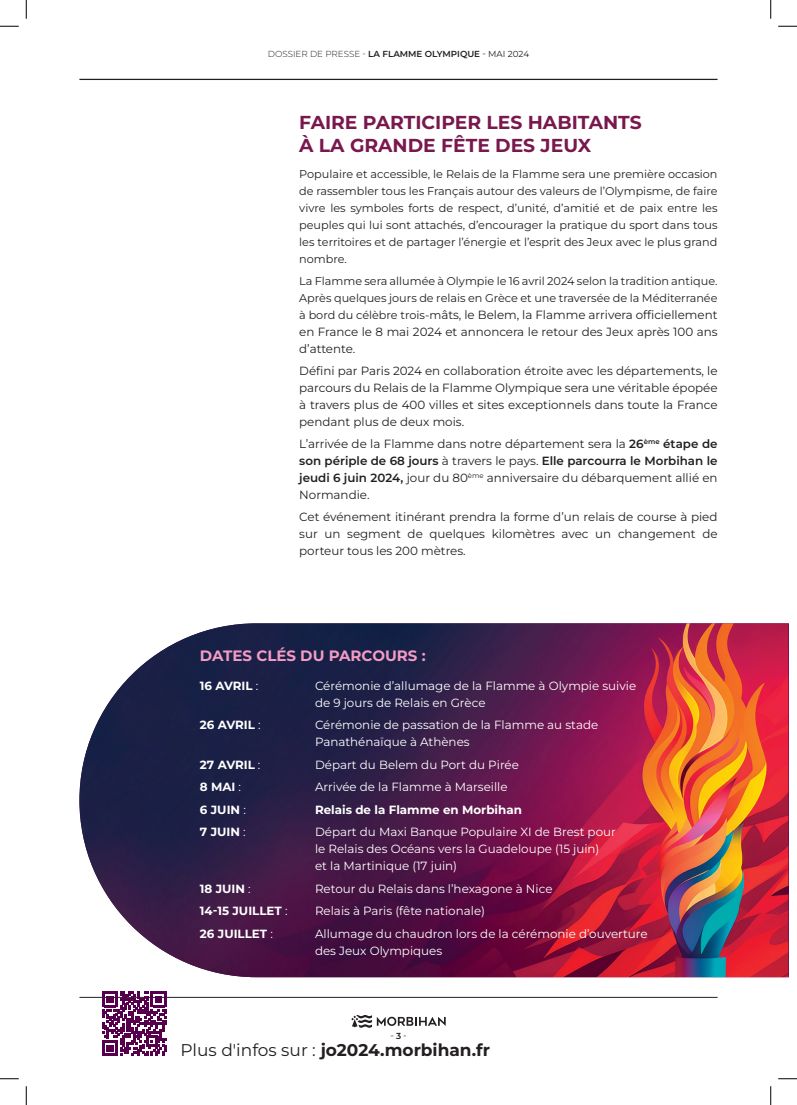
<style>
.page{position:relative;width:797px;height:1105px;background:#fff}
.page>*{position:absolute;margin:0;border:0;box-sizing:border-box;transform-origin:0 0}
.t1{font:700 18.75px/22.5px "Montserrat";color:#78184d}
.t2{font:700 17px "Montserrat";color:#231f20}
.t3{font:700 15px "Montserrat";color:#f49bc3}
.t4{font:11.88px/16.9px "Montserrat";color:#231f20;text-align:justify}
.t5{font:11.88px/16.9px "Montserrat";color:#fff}
.t6{font:700 11.88px "Montserrat";color:#fff}
.t7{font:11.25px/16.9px "Montserrat";color:#231f20;text-align:justify}
.t8{font:600 8.75px "Montserrat";color:#231f20}
.t9{font:8.75px "Montserrat";color:#231f20}
.s1{font-weight:300}
.s2{font-weight:400}
.s3{font-size:11.25px}
.s4{font-weight:600}
</style>
<div class="page">
<hr style="left:79px;top:79px;width:638px;height:1px;background:#231f20">
<hr style="left:79px;top:997px;width:638px;height:1px;background:#231f20">
<svg style="left:351px;top:1015px;width:94px;height:13px"></svg>
<img style="left:79px;top:623px;width:709px;height:354px">
<svg style="left:102px;top:992px;width:64px;height:64px"></svg>
<svg style="left:0;top:25px;width:19px;height:2px"></svg>
<svg style="left:778px;top:25px;width:19px;height:2px"></svg>
<svg style="left:0;top:1078px;width:19px;height:1px"></svg>
<svg style="left:778px;top:1078px;width:19px;height:1px"></svg>
<svg style="left:25px;top:0;width:2px;height:19px"></svg>
<svg style="left:25px;top:1086px;width:2px;height:19px"></svg>
<svg style="left:770px;top:0;width:1px;height:19px"></svg>
<svg style="left:770px;top:1086px;width:1px;height:19px"></svg>
<p class="t8" style="left:268px;top:48px;width:263px"><span class="s1">DOSSIER DE PRESSE -</span> LA FLAMME OLYMPIQUE <span class="s2">- MAI 2024</span></p>
<h1 class="t1" style="left:299px;top:111px;width:344px">FAIRE PARTICIPER LES HABITANTS<br>À LA GRANDE FÊTE DES JEUX</h1>
<p class="t7" style="left:299px;top:165px;width:420px">Populaire et accessible, le Relais de la Flamme sera une première occasion de rassembler tous les Français autour des valeurs de l’Olympisme, de faire vivre les symboles forts de respect, d’unité, d’amitié et de paix entre les peuples qui lui sont attachés, d’encourager la pratique du sport dans tous les territoires et de partager l’énergie et l’esprit des Jeux avec le plus grand nombre.</p>
<p class="t7" style="left:299px;top:272px;width:420px">La Flamme sera allumée à Olympie le 16 avril 2024 selon la tradition antique.<br>Après quelques jours de relais en Grèce et une traversée de la Méditerranée</p>
<p class="t4" style="left:299px;top:306px;width:420px"><span class="s3">à bord du célèbre trois-m</span>âts, le Belem, la Flamme arrivera officiellement en France le 8 mai 2024 et annoncera le retour des Jeux après 100 ans d’attente.</p>
<p class="t4" style="left:299px;top:362px;width:420px">Défini par Paris 2024 en collaboration étroite avec les départements, le parcours du Relais de la Flamme Olympique sera une véritable épopée à travers plus de 400 villes et sites exceptionnels dans toute la France pendant plus de deux mois.</p>
<p class="t4" style="left:299px;top:435px;width:420px">L’arrivée de la Flamme dans notre département sera la <span class="s4">26</span><sup>ème</sup> <span class="s4">étape de son périple de 68 jours</span> à travers le pays. <span class="s4">Elle parcourra le Morbihan le jeudi 6 juin 2024,</span> jour du 80<sup>ème</sup> anniversaire du débarquement allié en Normandie.</p>
<p class="t4" style="left:299px;top:508px;width:420px">Cet événement itinérant prendra la forme d’un relais de course à pied sur un segment de quelques kilomètres avec un changement de porteur tous les 200 mètres.</p>
<p class="t3" style="left:200px;top:645px;width:227px">DATES CLÉS DU PARCOURS :</p>
<p class="t6" style="left:200px;top:678px;width:60px">16 AVRIL <span class="s2">:</span></p>
<p class="t5" style="left:315px;top:677px;width:323px">Cérémonie d’allumage de la Flamme à Olympie suivie de 9 jours de Relais en Grèce</p>
<p class="t6" style="left:200px;top:717px;width:62px">26 AVRIL <span class="s2">:</span></p>
<p class="t5" style="left:315px;top:716px;width:285px">Cérémonie de passation de la Flamme au stade<br>Panathénaïque à Athènes</p>
<p class="t6" style="left:200px;top:757px;width:62px">27 AVRIL <span class="s2">:</span></p>
<p class="t5" style="left:315px;top:756px;width:205px">Départ du Belem du Port du Pirée</p>
<p class="t6" style="left:200px;top:779px;width:43px">8 MAI <span class="s2">:</span></p>
<p class="t5" style="left:315px;top:778px;width:194px">Arrivée de la Flamme à Marseille</p>
<p class="t6" style="left:200px;top:802px;width:48px">6 JUIN <span class="s2">:</span></p>
<p class="t6" style="left:315px;top:802px;width:208px">Relais de la Flamme en Morbihan</p>
<p class="t6" style="left:200px;top:824px;width:47px">7 JUIN <span class="s2">:</span></p>
<p class="t5" style="left:315px;top:823px;width:302px">Départ du Maxi Banque Populaire XI de Brest pour le Relais des Océans vers la Guadeloupe (15 juin)<br>et la Martinique (17 juin)</p>
<p class="t6" style="left:200px;top:880px;width:52px">18 JUIN <span class="s2">:</span></p>
<p class="t5" style="left:315px;top:880px;width:239px">Retour du Relais dans l’hexagone à Nice</p>
<p class="t6" style="left:200px;top:903px;width:89px">14-15 JUILLET <span class="s2">:</span></p>
<p class="t5" style="left:315px;top:902px;width:171px">Relais à Paris (fête nationale)</p>
<p class="t6" style="left:200px;top:925px;width:74px">26 JUILLET <span class="s2">:</span></p>
<p class="t5" style="left:315px;top:925px;width:334px">Allumage du chaudron lors de la cérémonie d’ouverture des Jeux Olympiques</p>
<p class="t9" style="left:390px;top:1030px;width:18px">- <span class="s4">3</span> -</p>
<h2 class="t2" style="left:180px;top:1038px;width:311px"><span class="s2">Plus d'infos sur :</span> jo2024.morbihan.fr</h2>
</div>
